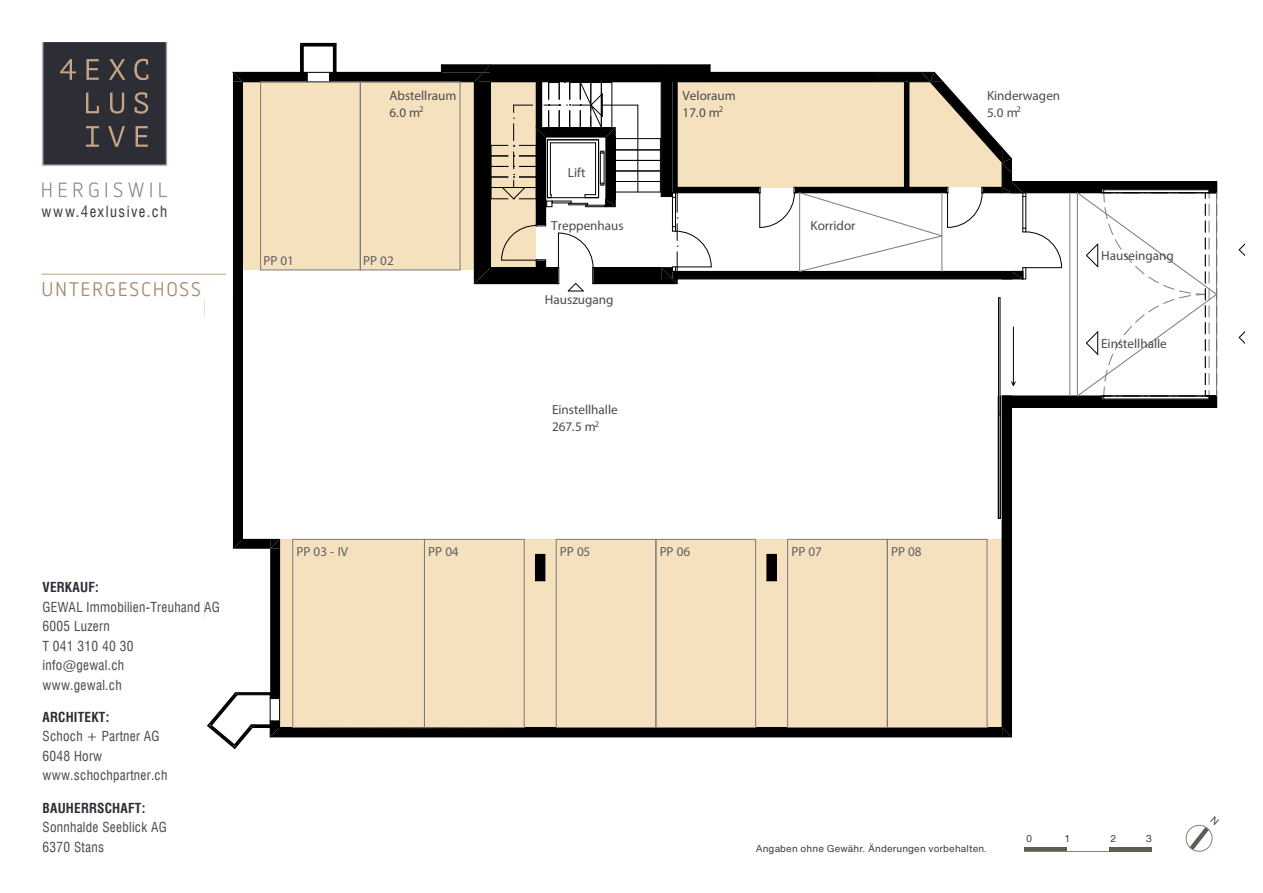
<style>
.page{position:relative;width:1263px;height:893px;background:#fff}
.page>*{position:absolute;margin:0;border:0;box-sizing:border-box;transform-origin:0 0}
.Titel-Wohnungsliste{font:19.5px "Netto Pro";letter-spacing:.085em;color:#a38b6f}
.t1{font:condensed 15px "Swiss 721 BT";letter-spacing:.1em;color:#3e3e3f}
.t2{font:condensed 13.5px/19.5px "Swiss 721 BT";letter-spacing:.02em;color:#4b4c4d}
.t3{font:700 condensed 13.5px "Swiss 721 BT";letter-spacing:.015em;color:#2c2d35}
.t4{font:condensed 13.2px/17.1px "Swiss 721 BT";color:#4b4b4b}
.t5{font:condensed 13.2px "Swiss 721 BT";letter-spacing:-.005em;color:#5f5f5f}
.t6{font:9.75px "Helvetica Now Text";letter-spacing:.01em;color:#3e3e3f}
</style>
<div class="page">
<svg style="left:42px;top:43px;width:125px;height:123px;background:#3a393e"></svg>
<svg style="left:42px;top:182px;width:9px;height:15px"></svg>
<svg style="left:59px;top:183px;width:8px;height:14px"></svg>
<svg style="left:74px;top:183px;width:9px;height:14px"></svg>
<svg style="left:89px;top:182px;width:10px;height:15px"></svg>
<svg style="left:106px;top:182px;width:1px;height:15px"></svg>
<svg style="left:114px;top:182px;width:8px;height:15px"></svg>
<svg style="left:128px;top:182px;width:16px;height:15px"></svg>
<svg style="left:150px;top:182px;width:2px;height:15px"></svg>
<svg style="left:159px;top:182px;width:8px;height:15px"></svg>
<div style="left:242px;top:82px;width:232px;height:188px;background:#f5e1be"></div>
<div style="left:280px;top:539px;width:722px;height:188px;background:#f5e1be"></div>
<div style="left:677px;top:82px;width:227px;height:105px;background:#f5e1be"></div>
<hr style="left:615px;top:192px;width:45px;height:1px;background:#000">
<hr style="left:615px;top:181px;width:45px;height:1px;background:#000">
<hr style="left:615px;top:171px;width:45px;height:1px;background:#000">
<hr style="left:615px;top:160px;width:45px;height:1px;background:#000">
<hr style="left:615px;top:150px;width:45px;height:1px;background:#000">
<hr style="left:615px;top:138px;width:45px;height:1px;background:#000">
<div style="left:594px;top:279px;width:78px;height:5px;background:#000"></div>
<div style="left:594px;top:268px;width:67px;height:11px;background:#000"></div>
<hr style="left:594px;top:267px;width:67px;height:1px;background:#000">
<hr style="left:672px;top:197px;width:1px;height:30px;background:#000">
<hr style="left:675px;top:197px;width:1px;height:30px;background:#000">
<svg style="left:767px;top:554px;width:10px;height:27px"></svg>
<div style="left:1002px;top:396px;width:9px;height:331px;background:#000"></div>
<hr style="left:1011px;top:407px;width:1px;height:320px;background:#000">
<hr style="left:1013px;top:327px;width:1px;height:59px;background:#000">
<svg style="left:1011px;top:382px;width:4px;height:4px"></svg>
<hr style="left:998px;top:298px;width:1px;height:117px;background:#000">
<hr style="left:1000px;top:298px;width:1px;height:117px;background:#000">
<hr style="left:1000px;top:396px;width:1px;height:122px;background:#000">
<hr style="left:998px;top:396px;width:1px;height:122px;background:#000">
<div style="left:490px;top:65px;width:171px;height:7px;background:#000"></div>
<div style="left:490px;top:72px;width:171px;height:10px;background:#000"></div>
<hr style="left:490px;top:82px;width:171px;height:1px;background:#000">
<div style="left:674px;top:187px;width:85px;height:6px;background:#000"></div>
<svg style="left:660px;top:82px;width:18px;height:130px;background:#242423"></svg>
<hr style="left:674px;top:193px;width:85px;height:1px;background:#000">
<svg style="left:535px;top:554px;width:11px;height:27px"></svg>
<div style="left:674px;top:271px;width:337px;height:8px;background:#000"></div>
<svg style="left:661px;top:218px;width:50px;height:66px"></svg>
<hr style="left:674px;top:279px;width:328px;height:1px;background:#000">
<div style="left:1011px;top:396px;width:91px;height:11px;background:#000"></div>
<hr style="left:1011px;top:407px;width:91px;height:1px;background:#000">
<div style="left:1023px;top:181px;width:79px;height:12px;background:#000"></div>
<hr style="left:1023px;top:193px;width:79px;height:1px;background:#000">
<hr style="left:1069px;top:193px;width:1px;height:203px;background:#7a7a7a">
<svg style="left:1239px;top:243px;width:6px;height:14px"></svg>
<svg style="left:1239px;top:331px;width:6px;height:13px"></svg>
<hr style="left:602px;top:105px;width:36px;height:1px;background:#000">
<hr style="left:638px;top:105px;width:1px;height:87px;background:#000">
<svg style="left:758px;top:72px;width:303px;height:208px"></svg>
<div style="left:242px;top:72px;width:65px;height:10px;background:#000"></div>
<div style="left:330px;top:72px;width:111px;height:10px;background:#000"></div>
<hr style="left:242px;top:82px;width:65px;height:1px;background:#000">
<hr style="left:330px;top:82px;width:111px;height:1px;background:#000">
<svg style="left:300px;top:43px;width:37px;height:40px"></svg>
<svg style="left:1002px;top:727px;width:10px;height:10px"></svg>
<div style="left:280px;top:727px;width:722px;height:10px;background:#000"></div>
<svg style="left:204px;top:71px;width:76px;height:678px"></svg>
<hr style="left:270px;top:737px;width:741px;height:1px;background:#000">
<div style="left:710px;top:72px;width:165px;height:10px;background:#000"></div>
<hr style="left:710px;top:82px;width:165px;height:1px;background:#000">
<div style="left:661px;top:65px;width:49px;height:7px;background:#000"></div>
<div style="left:661px;top:72px;width:49px;height:10px;background:#000"></div>
<hr style="left:677px;top:82px;width:33px;height:1px;background:#000">
<svg style="left:441px;top:65px;width:175px;height:227px"></svg>
<hr style="left:656px;top:727px;width:100px;height:1px;background:#7a7a7a">
<hr style="left:755px;top:539px;width:1px;height:188px;background:#7a7a7a">
<hr style="left:656px;top:539px;width:100px;height:1px;background:#7a7a7a">
<hr style="left:293px;top:727px;width:131px;height:1px;background:#7a7a7a">
<hr style="left:293px;top:539px;width:131px;height:1px;background:#7a7a7a">
<hr style="left:292px;top:539px;width:1px;height:188px;background:#7a7a7a">
<hr style="left:556px;top:727px;width:100px;height:1px;background:#7a7a7a">
<hr style="left:656px;top:539px;width:1px;height:188px;background:#7a7a7a">
<hr style="left:556px;top:539px;width:100px;height:1px;background:#7a7a7a">
<hr style="left:556px;top:539px;width:1px;height:188px;background:#7a7a7a">
<hr style="left:424px;top:727px;width:100px;height:1px;background:#7a7a7a">
<hr style="left:524px;top:539px;width:1px;height:188px;background:#7a7a7a">
<hr style="left:424px;top:539px;width:100px;height:1px;background:#7a7a7a">
<hr style="left:424px;top:539px;width:1px;height:189px;background:#7a7a7a">
<hr style="left:261px;top:81px;width:99px;height:1px;background:#7a7a7a">
<hr style="left:260px;top:82px;width:1px;height:188px;background:#7a7a7a">
<hr style="left:261px;top:270px;width:99px;height:1px;background:#7a7a7a">
<hr style="left:360px;top:81px;width:100px;height:1px;background:#7a7a7a">
<hr style="left:360px;top:82px;width:1px;height:188px;background:#7a7a7a">
<hr style="left:360px;top:270px;width:100px;height:1px;background:#7a7a7a">
<hr style="left:460px;top:82px;width:1px;height:188px;background:#7a7a7a">
<hr style="left:887px;top:727px;width:100px;height:1px;background:#7a7a7a">
<hr style="left:987px;top:539px;width:1px;height:188px;background:#7a7a7a">
<hr style="left:887px;top:539px;width:100px;height:1px;background:#7a7a7a">
<hr style="left:788px;top:727px;width:99px;height:1px;background:#7a7a7a">
<hr style="left:887px;top:539px;width:1px;height:188px;background:#7a7a7a">
<hr style="left:788px;top:539px;width:99px;height:1px;background:#7a7a7a">
<hr style="left:787px;top:539px;width:1px;height:188px;background:#7a7a7a">
<svg style="left:1076px;top:181px;width:141px;height:227px"></svg>
<hr style="left:1024px;top:847px;width:42px;height:4px;background:#605d54">
<hr style="left:1024px;top:851px;width:127px;height:1px;background:#85807a">
<hr style="left:1109px;top:847px;width:42px;height:4px;background:#605d54">
<hr style="left:41px;top:274px;width:185px;height:1px;background:#c5a585">
<svg style="left:1185px;top:824px;width:28px;height:28px"></svg>
<p class="t1" style="left:41px;top:203px;width:127px">www.4exlusive.ch</p>
<p class="Titel-Wohnungsliste" style="left:42px;top:276px;width:161px">UNTERGESCHOSS</p>
<p class="t4" style="left:389px;top:87px;width:68px">Abstellraum<br>6.0 m<sup>2</sup></p>
<p class="t5" style="left:263px;top:252px;width:32px">PP 01</p>
<p class="t5" style="left:363px;top:252px;width:32px">PP 02</p>
<p class="t4" style="left:568px;top:163px;width:19px">Lift</p>
<p class="t4" style="left:683px;top:87px;width:55px">Veloraum<br>17.0 m<sup>2</sup></p>
<p class="t4" style="left:987px;top:87px;width:75px">Kinderwagen<br>5.0 m<sup>2</sup></p>
<p class="t4" style="left:551px;top:217px;width:74px">Treppenhaus</p>
<p class="t4" style="left:810px;top:217px;width:47px">Korridor</p>
<p class="t4" style="left:545px;top:290px;width:70px">Hauszugang</p>
<p class="t4" style="left:552px;top:401px;width:67px">Einstellhalle<br>267.5 m<sup>2</sup></p>
<p class="t4" style="left:1101px;top:247px;width:74px">Hauseingang</p>
<p class="t4" style="left:1101px;top:335px;width:67px">Einstellhalle</p>
<p class="t3" style="left:43px;top:579px;width:58px">VERKAUF:</p>
<p class="t2" style="left:43px;top:597px;width:179px">GEWAL Immobilien-Treuhand AG<br>6005 Luzern<br>T 041 310 40 30<br>info@gewal.ch<br>www.gewal.ch</p>
<p class="t3" style="left:43px;top:709px;width:68px">ARCHITEKT:</p>
<p class="t2" style="left:43px;top:727px;width:126px">Schoch + Partner AG<br>6048 Horw www.schochpartner.ch</p>
<p class="t3" style="left:43px;top:799px;width:104px">BAUHERRSCHAFT:</p>
<p class="t2" style="left:43px;top:817px;width:126px">Sonnhalde Seeblick AG<br>6370 Stans</p>
<p class="t5" style="left:296px;top:543px;width:53px">PP 03- IV</p>
<p class="t5" style="left:428px;top:543px;width:32px">PP 04</p>
<p class="t5" style="left:560px;top:543px;width:32px">PP 05</p>
<p class="t5" style="left:660px;top:543px;width:32px">PP 06</p>
<p class="t5" style="left:791px;top:543px;width:32px">PP 07</p>
<p class="t5" style="left:891px;top:543px;width:32px">PP 08</p>
<p class="t5" style="left:275px;top:549px;width:32px">PP 04</p>
<p class="t5" style="left:407px;top:549px;width:32px">PP 05</p>
<p class="t5" style="left:639px;top:549px;width:32px">PP 07</p>
<p class="t6" style="left:756px;top:841px;width:233px">Angaben ohne Gewähr. Änderungen vorbehalten.</p>
<p class="t6" style="left:1026px;top:831px;width:8px">0</p>
<p class="t6" style="left:1065px;top:831px;width:6px">1</p>
<p class="t6" style="left:1110px;top:831px;width:8px">2</p>
<p class="t6" style="left:1146px;top:831px;width:8px">3</p>
</div>
